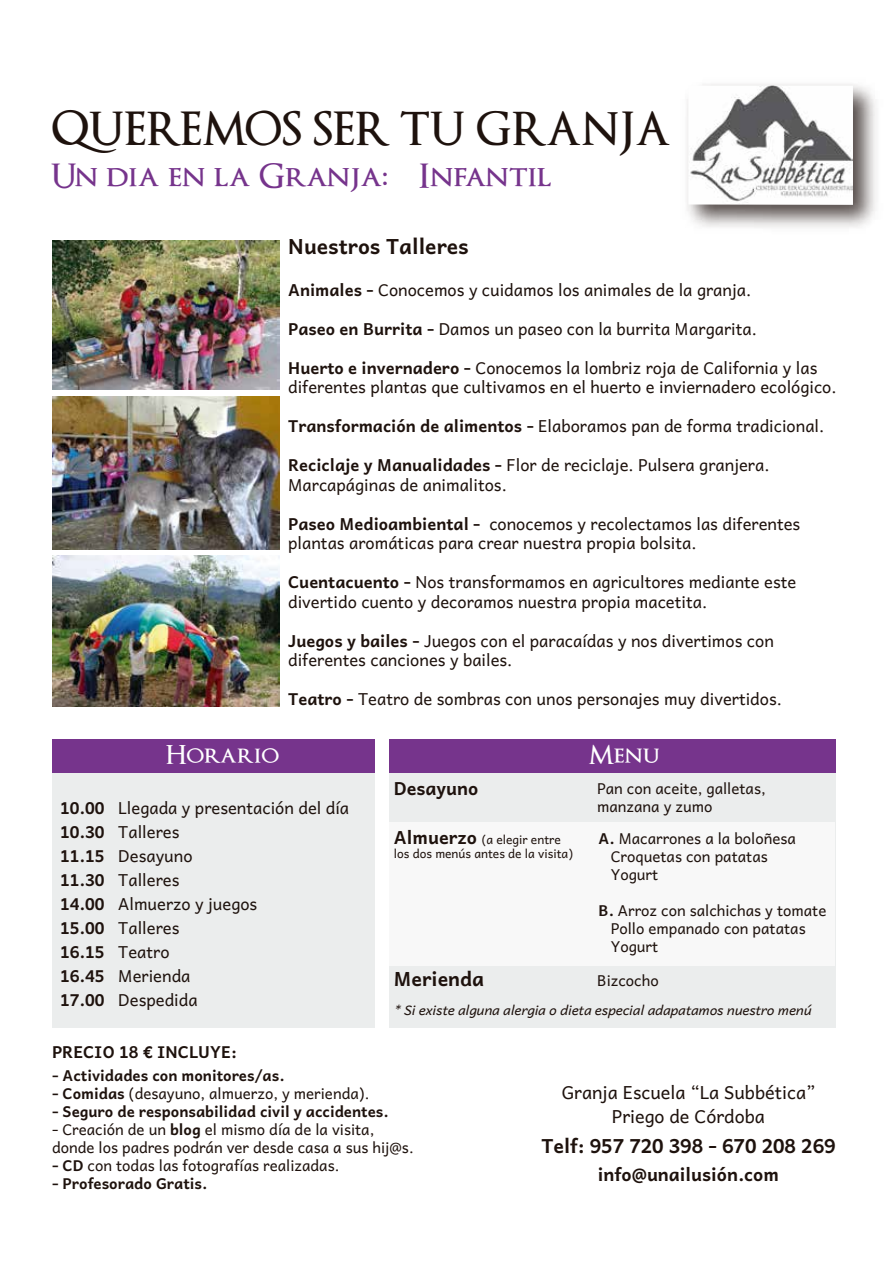
<style>
.page{position:relative;width:893px;height:1263px;background:#fff}
.page>*{position:absolute;margin:0;border:0;box-sizing:border-box;transform-origin:0 0}
.t1{font:600 45px "Optimus Princeps";color:#1e120d}
.t2{font:600 33px "Optimus Princeps";color:#76348c}
.t3{font:600 25.5px "Optimus Princeps";color:#fff}
.t4{font:700 21px "Andika New Basic";color:#1e120d}
.t5{font:700 19.5px "Andika New Basic";color:#1e120d}
.t6{font:18px/24px "Andika New Basic";color:#1e120d;text-align:center}
.t7{font:700 18px "Andika New Basic";color:#1e120d}
.t8{font:16.5px/24px "Andika New Basic";color:#1e120d}
.t9{font:700 16.5px/24px "Andika New Basic";color:#1e120d;text-align:justify}
.t10{font:15px/18px "Andika New Basic";color:#1e120d}
.t11{font:700 15px "Andika New Basic";color:#1e120d}
.t12{font:italic 13.5px "Andika New Basic";color:#1e120d}
.t13{font:12px/14.4px "Andika New Basic";color:#1e120d}
.s1{font-weight:700}
.s2{font-weight:700;font-size:18px}
</style>
<div class="page">
<div style="left:389px;top:741px;width:447px;height:287px;background:#ebeded"></div>
<div style="left:389px;top:822px;width:446px;height:143px;background:#f8f8f8"></div>
<img style="left:53px;top:555px;width:226px;height:152px">
<div style="left:52px;top:740px;width:323px;height:288px;background:#ebeded"></div>
<div style="left:52px;top:739px;width:323px;height:33px;background:#76348c"></div>
<div style="left:390px;top:740px;width:446px;height:33px;background:#76348c"></div>
<img style="left:53px;top:396px;width:226px;height:154px">
<img style="left:52px;top:240px;width:227px;height:150px">
<img style="left:687px;top:84px;width:189px;height:144px">
<img style="left:688px;top:86px;width:165px;height:119px">
<h1 class="t1" style="left:52px;top:105px;width:621px">QUEREMOS SER TU GRANJA</h1>
<h2 class="t2" style="left:51px;top:159px;width:502px">Un dia en la Granja: Infantil</h2>
<p class="t4" style="left:288px;top:227px;width:182px">Nuestros Talleres</p>
<p class="t8" style="left:288px;top:275px;width:465px"><span class="s1">Animales -</span> Conocemos y cuidamos los animales de la granja.</p>
<p class="t8" style="left:288px;top:314px;width:470px"><span class="s1">Paseo en Burrita -</span> Damos un paseo con la burrita Margarita.</p>
<p class="t8" style="left:288px;top:355px;width:550px;line-height:19.5px"><span class="s1">Huerto e invernadero -</span> Conocemos la lombriz roja de California y las diferentes plantas que cultivamos en el huerto e inviernadero ecológico.</p>
<p class="t8" style="left:288px;top:412px;width:538px"><span class="s1">Transformación de alimentos -</span> Elaboramos pan de forma tradicional.</p>
<p class="t8" style="left:288px;top:453px;width:483px;line-height:19.5px"><span class="s1">Reciclaje y Manualidades -</span> Flor de reciclaje. Pulsera granjera.<br>Marcapáginas de animalitos.</p>
<p class="t8" style="left:288px;top:511px;width:514px;line-height:19.5px"><span class="s1">Paseo Medioambiental -</span> conocemos y recolectamos las diferentes plantas aromáticas para crear nuestra propia bolsita.</p>
<p class="t8" style="left:288px;top:570px;width:510px;line-height:19.5px"><span class="s1">Cuentacuento -</span> Nos transformamos en agricultores mediante este divertido cuento y decoramos nuestra propia macetita.</p>
<p class="t8" style="left:288px;top:628px;width:487px;line-height:19.5px"><span class="s1">Juegos y bailes -</span> Juegos con el paracaídas y nos divertimos con diferentes canciones y bailes.</p>
<p class="t8" style="left:288px;top:685px;width:495px"><span class="s1">Teatro -</span> Teatro de sombras con unos personajes muy divertidos.</p>
<h3 class="t3" style="left:166px;top:741px;width:115px">Horario</h3>
<h3 class="t3" style="left:588px;top:741px;width:73px">Menu</h3>
<p class="t9" style="left:60px;top:794px;width:46px">10.00<br>10.30<br>11.15<br>11.30<br>14.00<br>15.00<br>16.15<br>16.45<br>17.00</p>
<p class="t8" style="left:118px;top:794px;width:232px">Llegada y presentación del día<br>Talleres<br>Desayuno<br>Talleres<br>Almuerzo y juegos<br>Talleres<br>Teatro<br>Merienda<br>Despedida</p>
<p class="t9" style="left:52px;top:1037px;width:186px">PRECIO 18 € INCLUYE:</p>
<p class="t7" style="left:394px;top:772px;width:86px">Desayuno</p>
<p class="t10" style="left:597px;top:777px;width:170px">Pan con aceite, galletas, manzana y zumo</p>
<p class="t13" style="left:394px;top:830px;width:181px"><span class="s2">Almuerzo</span> (a elegir entre los dos menús antes de la visita)</p>
<p class="t10" style="left:611px;top:827px;width:187px;text-indent:-12px"><span class="s1">A.</span> Macarrones a la boloñesa<br>Croquetas con patatas<br>Yogurt</p>
<p class="t10" style="left:611px;top:899px;width:217px;text-indent:-12px"><span class="s1">B.</span> Arroz con salchichas y tomate<br>Pollo empanado con patatas<br>Yogurt</p>
<p class="t5" style="left:394px;top:961px;width:92px">Merienda</p>
<p class="t10" style="left:597px;top:970px;width:63px">Bizcocho</p>
<p class="t12" style="left:394px;top:998px;width:419px">* Si existe alguna alergia o dieta especial adapatamos nuestro menú</p>
<p class="t11" style="left:52px;top:1061px;width:234px">- Actividades con monitores/as.</p>
<p class="t10" style="left:52px;top:1082px;width:319px"><span class="s1">- Comidas</span> (desayuno, almuerzo, y merienda).</p>
<p class="t11" style="left:52px;top:1097px;width:338px">- Seguro de responsabilidad civil y accidentes.</p>
<p class="t10" style="left:52px;top:1118px;width:363px">- Creación de un <span class="s1">blog</span> el mismo día de la visita, donde los padres podrán ver desde casa a sus hij@s.</p>
<p class="t10" style="left:52px;top:1154px;width:289px"><span class="s1">- CD</span> con todas las fotografías realizadas.</p>
<p class="t11" style="left:52px;top:1169px;width:157px">- Profesorado Gratis.</p>
<p class="t6" style="left:562px;top:1078px;width:255px">Granja Escuela “La Subbética”<br>Priego de Córdoba</p>
<p class="t5" style="left:541px;top:1128px;width:296px">Telf: 957 720 398 - 670 208 269</p>
<p class="t7" style="left:598px;top:1158px;width:182px">info@unailusión.com</p>
</div>
